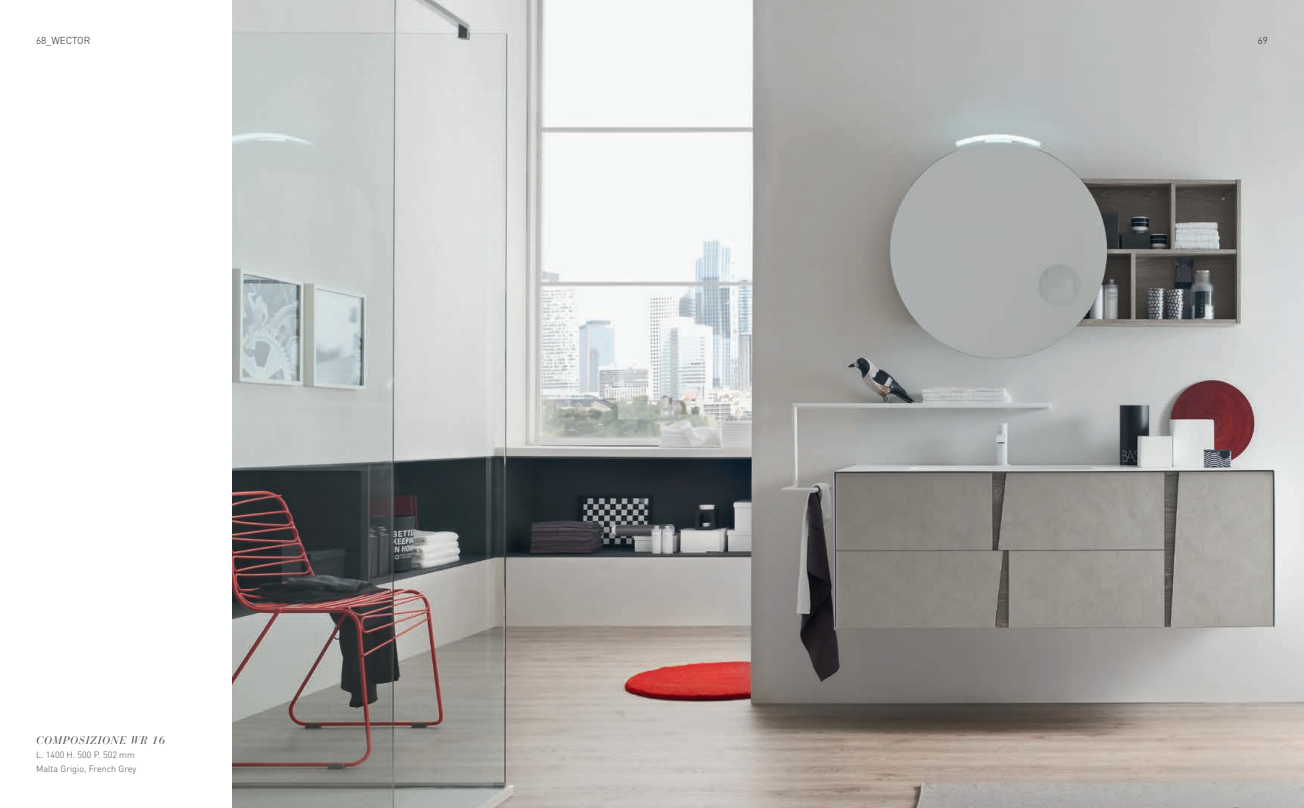
<style>
.page{position:relative;width:1304px;height:808px;background:#fff}
.page>*{position:absolute;margin:0;border:0;box-sizing:border-box;transform-origin:0 0}
.t1{font:italic 11px "Bauer Bodoni";letter-spacing:.07em;color:#4b4f54}
.t2{font:300 10px "DIN";color:#231f20}
.t3{font:300 9px/14px "DIN";color:#4b4f54}
</style>
<div class="page">
<img style="left:232px;top:0;width:1072px;height:808px">
<p class="t2" style="left:36px;top:34px;width:56px">68_WECTOR</p>
<p class="t2" style="left:1258px;top:34px;width:12px">69</p>
<p class="t1" style="left:36px;top:733px;width:130px">COMPOSIZIONE WR 16</p>
<p class="t3" style="left:36px;top:748px;width:102px">L. 1400 H. 500 P. 502 mm<br>Malta Grigio, French Grey</p>
</div>
